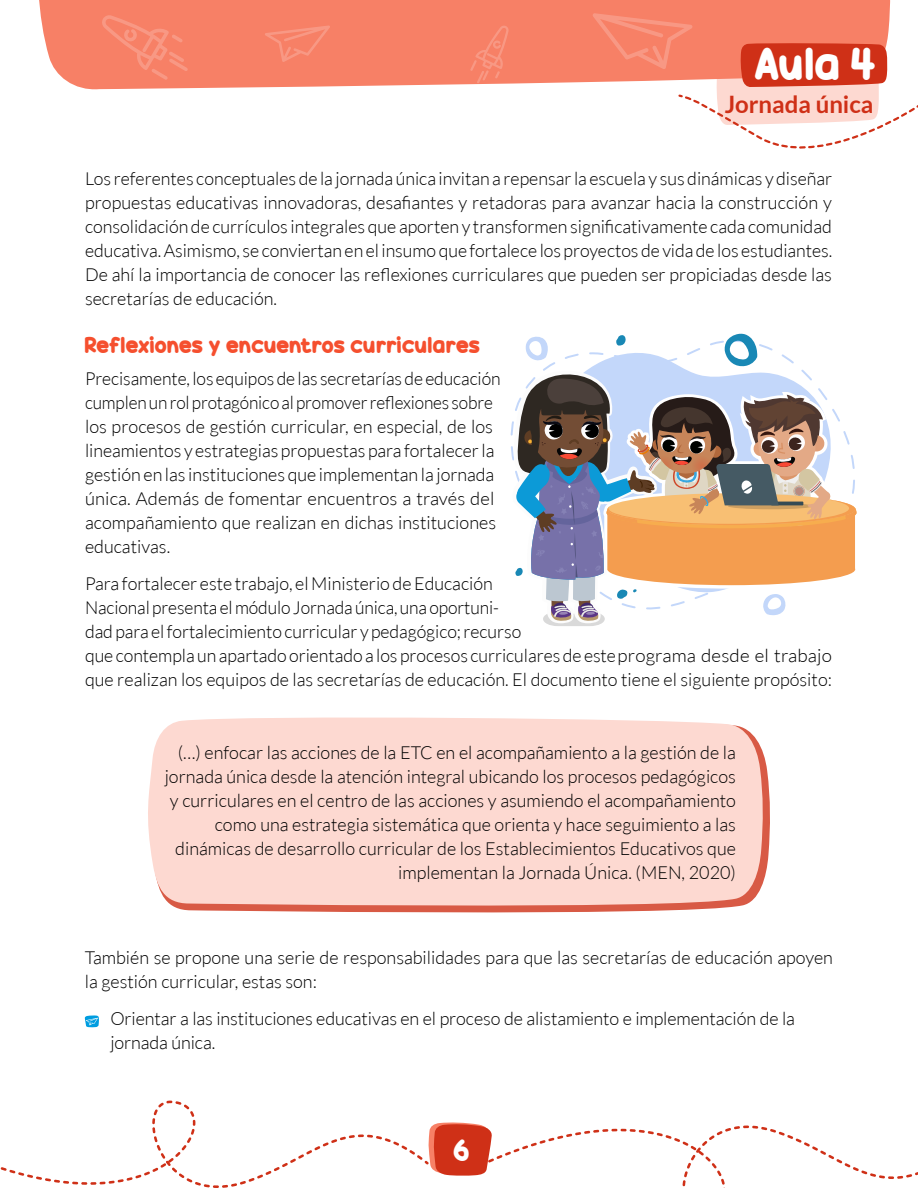
<style>
.page{position:relative;width:918px;height:1188px;background:#fff}
.page>*{position:absolute;margin:0;border:0;box-sizing:border-box;transform-origin:0 0}
.t1{font:45px "Candy Beans";color:#fff}
.t2{font:30px "Candy Beans";color:#fff}
.t3{font:700 24px "Lato";color:#cf3017}
.t4{font:22.5px "Candy Beans";letter-spacing:.005em;color:#f54f2e}
.t5{font:300 18px/24px "Lato";color:#000}
</style>
<div class="page">
<svg style="left:512px;top:333px;width:344px;height:293px"></svg>
<svg style="left:186px;top:756px;width:584px;height:157px"></svg>
<div style="left:148px;top:717px;width:616px;height:193px;background:#fdd9d1"></div>
<svg style="left:85px;top:1015px;width:14px;height:12px"></svg>
<svg style="left:39px;top:0;width:852px;height:90px;fill:#f78066"></svg>
<svg style="left:0;top:1101px;width:918px;height:87px"></svg>
<svg style="left:265px;top:26px;width:65px;height:36px"></svg>
<svg style="left:593px;top:13px;width:325px;height:136px"></svg>
<svg style="left:101px;top:15px;width:87px;height:65px"></svg>
<svg style="left:470px;top:25px;width:39px;height:58px"></svg>
<h1 class="t1" style="left:755px;top:34px;width:123px">Aula 4</h1>
<h3 class="t3" style="left:725px;top:90px;width:150px">Jornada única</h3>
<p class="t5" style="left:85px;top:166px;width:749px;text-align:justify">Los referentes conceptuales de la jornada única invitan a repensar la escuela y sus dinámicas y diseñar propuestas educativas innovadoras, desafiantes y retadoras para avanzar hacia la construcción y consolidación de currículos integrales que aporten y transformen significativamente cada comunidad educativa. Asimismo, se conviertan en el insumo que fortalece los proyectos de vida de los estudiantes.<br>De ahí la importancia de conocer las reflexiones curriculares que pueden ser propiciadas desde las secretarías de educación.</p>
<p class="t4" style="left:85px;top:330px;width:397px">Reflexiones y encuentros curriculares</p>
<p class="t5" style="left:85px;top:367px;width:417px">Precisamente, los equipos de las secretarías de educación cumplen un rol protagónico al promover reflexiones sobre los procesos de gestión curricular, en especial, de los lineamientos y estrategias propuestas para fortalecer la gestión en las instituciones que implementan la jornada única. Además de fomentar encuentros a través del acompañamiento que realizan en dichas instituciones educativas.</p>
<p class="t5" style="left:85px;top:572px;width:748px">Para fortalecer este trabajo, el Ministerio de Educación<br>Nacional presenta el módulo Jornada única, una oportuni-<br>dad para el fortalecimiento curricular y pedagógico; recurso<br>que contempla un apartado orientado a los procesos curriculares de este programa desde el trabajo que realizan los equipos de las secretarías de educación. El documento tiene el siguiente propósito:</p>
<p class="t5" style="left:165px;top:741px;width:573px;text-align:right">(…) enfocar las acciones de la ETC en el acompañamiento a la gestión de la jornada única desde la atención integral ubicando los procesos pedagógicos y curriculares en el centro de las acciones y asumiendo el acompañamiento como una estrategia sistemática que orienta y hace seguimiento a las dinámicas de desarrollo curricular de los Establecimientos Educativos que implementan la Jornada Única. (MEN, 2020)</p>
<p class="t5" style="left:85px;top:946px;width:750px">También se propone una serie de responsabilidades para que las secretarías de educación apoyen la gestión curricular, estas son:</p>
<p class="t5" style="left:110px;top:1007px;width:686px">Orientar a las instituciones educativas en el proceso de alistamiento e implementación de la jornada única.</p>
<h2 class="t2" style="left:454px;top:1131px;width:18px">6</h2>
</div>
